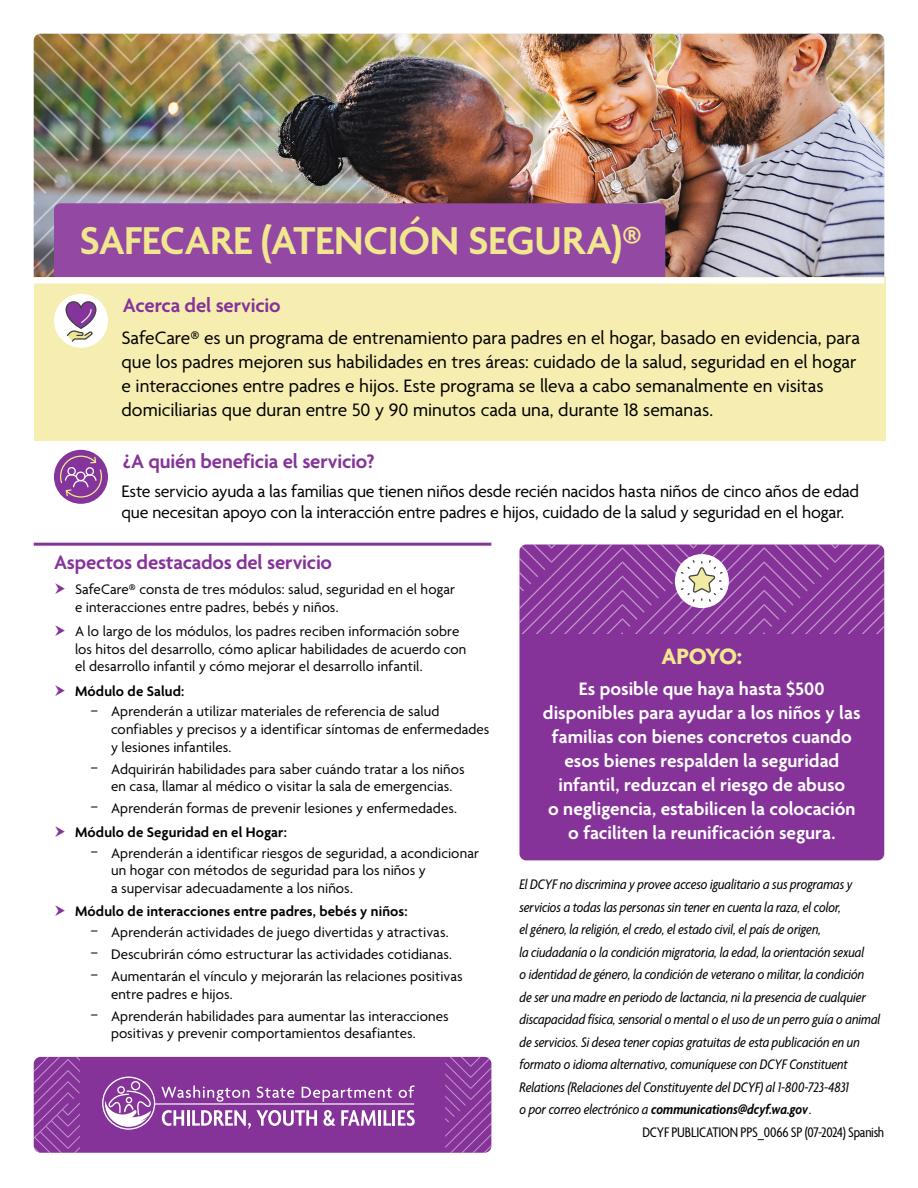
<style>
.page{position:relative;width:918px;height:1188px;background:#fff}
.page>*{position:absolute;margin:0;border:0;box-sizing:border-box;transform-origin:0 0}
.t1{font:600 42px "Agenda";letter-spacing:-.01em;color:#f0e78f}
.t2{font:700 24px "Agenda";letter-spacing:-.04em;color:#f0e78f}
.t3{font:600 21px "Agenda";letter-spacing:-.01em;color:#863399}
.t4{font:19.5px/24px "Agenda";letter-spacing:-.005em;color:#000}
.t5{font:600 19.5px/24px "Agenda";color:#fff;text-align:center}
.t6{font:18px/21px "Agenda";letter-spacing:-.015em;color:#000}
.t7{font:15px/17.5px "Agenda";letter-spacing:.005em;color:#000}
.t8{font:italic condensed 15px "Agenda";letter-spacing:-.005em;color:#000}
.t9{font:600 15px "Agenda";letter-spacing:.01em;color:#000}
.t10{font:italic 600 condensed 15px "Agenda";color:#000}
.t11{font:condensed 15px "Agenda";letter-spacing:-.015em;color:#000}
.s1{font-size:14.4px}
.s2{font-weight:600}
.s3{font-weight:400}
</style>
<div class="page">
<div style="left:519px;top:544px;width:365px;height:316px;background:#863399;border-radius:7px"></div>
<img style="left:34px;top:34px;width:850px;height:243px">
<div style="left:54px;top:203px;width:611px;height:74px;background:#9348a3"></div>
<div style="left:34px;top:277px;width:852px;height:61px;background:#f6eeb0"></div>
<div style="left:34px;top:309px;width:852px;height:132px;background:#f6eeb0"></div>
<div style="left:54px;top:294px;width:54px;height:54px;background:#fff;border-radius:50%"></div>
<svg style="left:65px;top:301px;width:32px;height:42px"></svg>
<div style="left:54px;top:450px;width:54px;height:54px;background:#84349a;border-radius:50%"></div>
<svg style="left:59px;top:455px;width:44px;height:43px"></svg>
<svg style="left:519px;top:544px;width:365px;height:90px"></svg>
<div style="left:34px;top:1057px;width:457px;height:96px;background:#863399;border-radius:7px"></div>
<svg style="left:162px;top:1110px;width:22px;height:16px"></svg>
<hr style="left:187px;top:1110px;width:3px;height:16px;background:#fff">
<svg style="left:192px;top:1110px;width:125px;height:19px"></svg>
<svg style="left:323px;top:1110px;width:12px;height:16px"></svg>
<svg style="left:341px;top:1110px;width:35px;height:16px"></svg>
<hr style="left:378px;top:1110px;width:3px;height:16px;background:#fff">
<svg style="left:384px;top:1110px;width:31px;height:16px"></svg>
<hr style="left:155px;top:1103px;width:259px;height:2px;background:#fff">
<svg style="left:161px;top:1085px;width:88px;height:17px"></svg>
<svg style="left:257px;top:1087px;width:37px;height:11px"></svg>
<svg style="left:302px;top:1087px;width:90px;height:15px"></svg>
<svg style="left:399px;top:1085px;width:16px;height:13px"></svg>
<div style="left:102px;top:1077px;width:53px;height:53px;border:1px solid #fff;border-radius:50%"></div>
<div style="left:131px;top:1081px;width:9px;height:9px;border:1px solid #fff;border-radius:50%"></div>
<div style="left:117px;top:1086px;width:8px;height:8px;border:1px solid #fff;border-radius:50%"></div>
<svg style="left:105px;top:1089px;width:49px;height:38px"></svg>
<svg style="left:34px;top:1057px;width:46px;height:96px"></svg>
<svg style="left:445px;top:1057px;width:46px;height:96px"></svg>
<div style="left:34px;top:278px;width:850px;height:6px;background:#fff"></div>
<hr style="left:34px;top:543px;width:457px;height:3px;background:#863399">
<h1 class="t1" style="left:80px;top:218px;width:564px">SAFECARE (ATENCIÓN SEGURA)®</h1>
<h3 class="t3" style="left:123px;top:294px;width:159px">Acerca del servicio</h3>
<p class="t4" style="left:122px;top:327px;width:740px">SafeCare® es un programa de entrenamiento para padres en el hogar, basado en evidencia, para que los padres mejoren sus habilidades en tres áreas: cuidado de la salud, seguridad en el hogar e interacciones entre padres e hijos. Este programa se lleva a cabo semanalmente en visitas domiciliarias que duran entre 50 y 90 minutos cada una, durante 18 semanas.</p>
<h3 class="t3" style="left:123px;top:450px;width:253px">¿A quién beneficia el servicio?</h3>
<p class="t6" style="left:122px;top:481px;width:739px">Este servicio ayuda a las familias que tienen niños desde recién nacidos hasta niños de cinco años de edad que necesitan apoyo con la interacción entre padres e hijos, cuidado de la salud y seguridad en el hogar.</p>
<h3 class="t3" style="left:54px;top:551px;width:280px">Aspectos destacados del servicio</h3>
<p class="t7" style="left:75px;top:582px;width:382px">SafeCare® consta de tres módulos: salud, seguridad en el hogar e interacciones entre padres, bebés y niños.</p>
<p class="t7" style="left:75px;top:624px;width:393px">A lo largo de los módulos, los padres reciben información sobre los hitos del desarrollo, cómo aplicar habilidades de acuerdo con el desarrollo infantil y cómo mejorar el desarrollo infantil.</p>
<p class="t9" style="left:75px;top:683px;width:111px">Módulo de Salud:</p>
<p class="t7" style="left:111px;top:704px;width:380px;text-indent:-21px"><span class="s1">-</span> Aprenderán a utilizar materiales de referencia de salud confiables y precisos y a identificar síntomas de enfermedades y lesiones infantiles.</p>
<p class="t7" style="left:90px;top:761px;width:376px;text-align:center"><span class="s1">-</span> Adquirirán habilidades para saber cuándo tratar a los niños en casa, llamar al médico o visitar la sala de emergencias.</p>
<p class="t7" style="left:75px;top:798px;width:383px;line-height:23.5px;text-indent:15px"><span class="s1">-</span> Aprenderán formas de prevenir lesiones y enfermedades.<br><span class="s2">Módulo de Seguridad en el Hogar:</span></p>
<p class="t7" style="left:111px;top:845px;width:369px;text-indent:-21px"><span class="s1">-</span> Aprenderán a identificar riesgos de seguridad, a acondicionar un hogar con métodos de seguridad para los niños y<br>a supervisar adecuadamente a los niños.</p>
<p class="t9" style="left:75px;top:903px;width:334px">Módulo de interacciones entre padres, bebés y niños:</p>
<p class="t7" style="left:90px;top:924px;width:360px"><span class="s1">-</span> Aprenderán actividades de juego divertidas y atractivas.</p>
<p class="t7" style="left:90px;top:946px;width:364px"><span class="s1">-</span> Descubrirán cómo estructurar las actividades cotidianas.</p>
<p class="t7" style="left:111px;top:968px;width:353px;text-indent:-21px"><span class="s1">-</span> Aumentarán el vínculo y mejorarán las relaciones positivas entre padres e hijos.</p>
<p class="t7" style="left:111px;top:1008px;width:339px;text-indent:-21px"><span class="s1">-</span> Aprenderán habilidades para aumentar las interacciones positivas y prevenir comportamientos desafiantes.</p>
<h2 class="t2" style="left:661px;top:643px;width:82px">APOYO:</h2>
<p class="t5" style="left:543px;top:678px;width:319px">Es posible que haya hasta $500 disponibles para ayudar a los niños y las familias con bienes concretos cuando esos bienes respalden la seguridad infantil, reduzcan el riesgo de abuso<br>o negligencia, estabilicen la colocación o faciliten la reunificación segura.</p>
<p class="t8" style="left:519px;top:875px;width:335px">El DCYF no discrimina y provee acceso igualitario a sus programas y</p>
<p class="t8" style="left:519px;top:898px;width:323px">servicios a todas las personas sin tener en cuenta la raza, el color,</p>
<p class="t8" style="left:519px;top:920px;width:303px">el género, la religión, el credo, el estado civil, el país de origen,</p>
<p class="t8" style="left:519px;top:943px;width:346px">la ciudadanía o la condición migratoria, la edad, la orientación sexual</p>
<p class="t8" style="left:519px;top:965px;width:346px">o identidad de género, la condición de veterano o militar, la condición</p>
<p class="t8" style="left:519px;top:988px;width:348px">de ser una madre en periodo de lactancia, ni la presencia de cualquier</p>
<p class="t8" style="left:519px;top:1010px;width:362px">discapacidad física, sensorial o mental o el uso de un perro guía o animal</p>
<p class="t8" style="left:519px;top:1033px;width:342px">de servicios. Si desea tener copias gratuitas de esta publicación en un</p>
<p class="t8" style="left:519px;top:1055px;width:330px">formato o idioma alternativo, comuníquese con DCYF Constituent</p>
<p class="t8" style="left:519px;top:1078px;width:331px">Relations (Relaciones del Constituyente del DCYF) al 1-800-723-4831</p>
<p class="t10" style="left:519px;top:1101px;width:294px"><span class="s3">o por correo electrónico a</span> communications@dcyf.wa.gov<span class="s3">.</span></p>
<p class="t11" style="left:642px;top:1124px;width:243px">DCYF PUBLICATION PPS_0066 SP (07-2024) Spanish</p>
</div>
